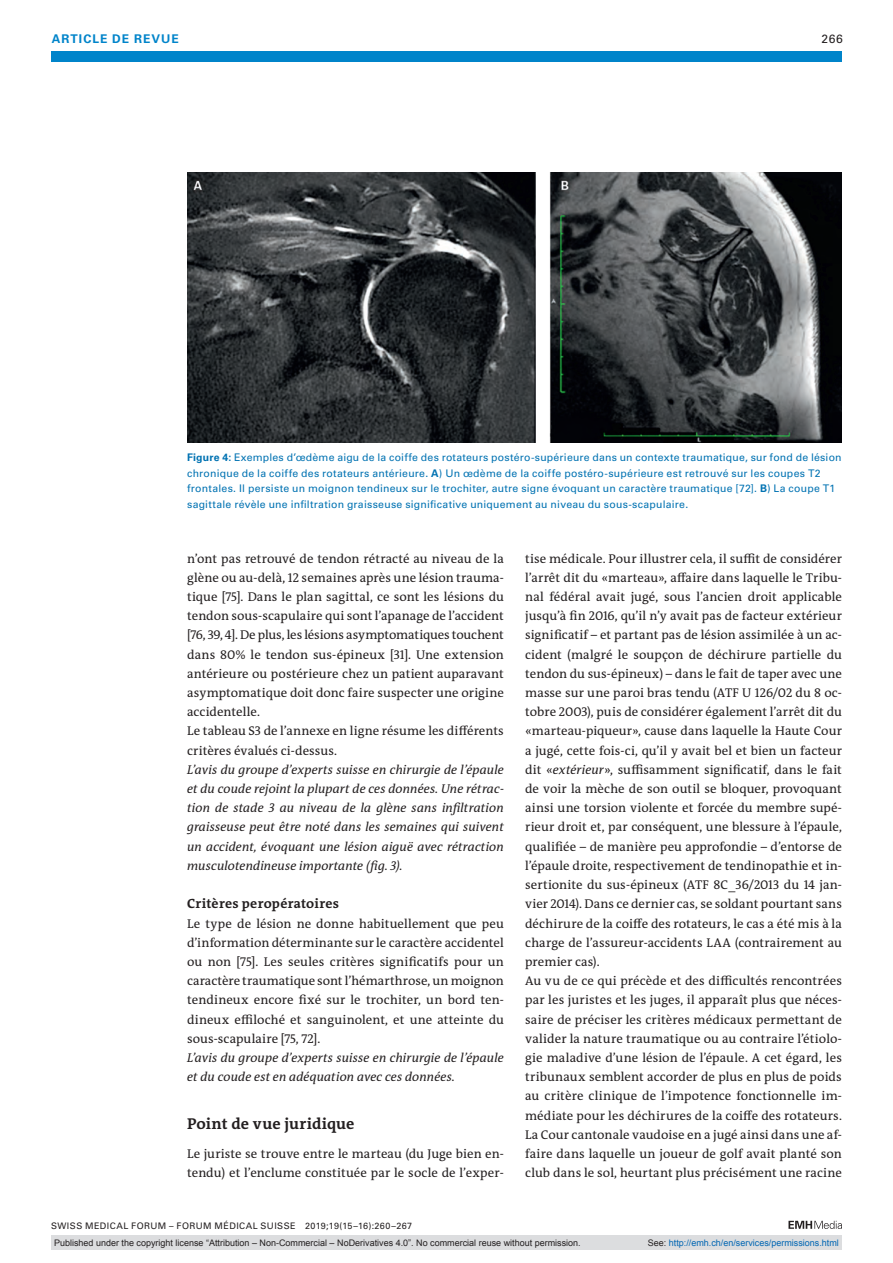
<style>
.page{position:relative;width:893px;height:1263px;background:#fff}
.page>*{position:absolute;margin:0;border:0;box-sizing:border-box;transform-origin:0 0}
.t1{font:700 15.75px "The Antiqua B W7";letter-spacing:.005em;color:#231f20}
.t2{font:700 13.5px "The Antiqua B W7";letter-spacing:.02em;color:#231f20}
.t3{font:12.75px/19.2px "The Antiqua B W5 Plain";letter-spacing:.005em;color:#231f20}
.t4{font:italic 12.75px/19.2px "The Antiqua B W5 Plain";letter-spacing:.01em;color:#231f20;text-align:justify}
.t5{font:700 12px "Univers LT Std";color:#0084ca}
.t6{font:12px "Univers LT Std";color:#231f20}
.t7{font:10.5px/15.8px "Univers LT Std";letter-spacing:.02em;color:#0072b2}
.t8{font:9px "Arial";color:#231f20}
.t9{font:9px "Univers LT Std";letter-spacing:.05em;color:#231f20}
.t10{font:9px "Arial";color:#0166b3}
.s1{font-weight:700}
.s2{font-style:italic}
.s3{color:#231f20}
</style>
<div class="page">
<div style="left:51px;top:51px;width:791px;height:11px;background:#0084ca"></div>
<svg style="left:788px;top:1221px;width:54px;height:8px"></svg>
<img style="left:187px;top:172px;width:655px;height:271px">
<div style="left:51px;top:1235px;width:791px;height:15px;background:#dcdddf"></div>
<p class="t5" style="left:52px;top:31px;width:19px">ARTICLE</p>
<p class="t5" style="left:112px;top:31px;width:32px">DE REVUE</p>
<p class="t6" style="left:822px;top:31px;width:23px">266</p>
<p class="t7" style="left:187px;top:449px;width:656px"><span class="s1">FIGURE 4:</span> Exemples d’œdème aigu de la coiffe des rotateurs postéro-supérieure dans un contexte traumatique, sur fond de lésion chronique de la coiffe des rotateurs antérieure. <span class="s1">A</span>) Un œdème de la coiffe postéro-supérieure est retrouvé sur les coupes T2 frontales. Il persiste un moignon tendineux sur le trochiter, autre signe évoquant un caractère traumatique [72]. <span class="s1">B</span>) La coupe T1 sagittale révèle une infiltration graisseuse significative uniquement au niveau du sous-scapulaire.</p>
<p class="t3" style="left:187px;top:549px;width:318px">n’ont pas retrouvé de tendon rétracté au niveau de la glène ou au-delà, 12 semaines après une lésion trauma&shy;tique [75]. Dans le plan sagittal, ce sont les lésions du tendon sous-scapulaire qui sont l’apanage de l’accident [76, 39, 4]. De plus, les lésions asymptomatiques touchent dans 80% le tendon sus-épineux [31]. Une extension antérieure ou postérieure chez un patient auparavant asymptomatique doit donc faire suspecter une origine accidentelle.<br>Le tableau S3 de l’annexe en ligne résume les différents critères évalués ci-dessus.</p>
<p class="t4" style="left:187px;top:760px;width:318px">L’avis du groupe d’experts suisse en chirurgie de l’épaule et du coude rejoint la plupart de ces données. Une rétrac&shy;tion de stade 3 au niveau de la glène sans infiltration graisseuse peut être noté dans les semaines qui suivent un accident, évoquant une lésion aiguë avec rétraction musculotendineuse importante (fig. 3).</p>
<p class="t2" style="left:187px;top:895px;width:153px">Critères peropératoires</p>
<p class="t3" style="left:187px;top:914px;width:318px;text-align:justify">Le type de lésion ne donne habituellement que peu d’information déterminante sur le caractère accidentel ou non [75]. Les seules critères significatifs pour un caractère traumatique sont l’hémarthrose, un moignon tendineux encore fixé sur le trochiter, un bord ten&shy;dineux effiloché et sanguinolent, et une atteinte du sous-scapulaire [75, 72].</p>
<p class="t4" style="left:187px;top:1048px;width:318px">L’avis du groupe d’experts suisse en chirurgie de l’épaule et du coude est en adéquation avec ces données.</p>
<p class="t1" style="left:187px;top:1114px;width:169px">Point de vue juridique</p>
<p class="t3" style="left:187px;top:1144px;width:318px">Le juriste se trouve entre le marteau (du Juge bien en&shy;tendu) et l’enclume constituée par le socle de l’exper-</p>
<p class="t9" style="left:51px;top:1220px;width:363px">SWISS MEDICAL FORUM – FORUM MÉDICAL SUISSE 2019;19(15–16):260–267</p>
<p class="t3" style="left:525px;top:549px;width:318px">tise médicale. Pour illustrer cela, il suffit de considérer l’arrêt dit du «marteau», affaire dans laquelle le Tribu&shy;nal fédéral avait jugé, sous l’ancien droit applicable jusqu’à fin 2016, qu’il n’y avait pas de facteur extérieur significatif – et partant pas de lésion assimilée à un ac&shy;cident (malgré le soupçon de déchirure partielle du tendon du sus-épineux) – dans le fait de taper avec une masse sur une paroi bras tendu (ATF U 126/02 du 8 oc&shy;tobre 2003), puis de considérer également l’arrêt dit du «marteau-piqueur», cause dans laquelle la Haute Cour a jugé, cette fois-ci, qu’il y avait bel et bien un facteur dit «<span class="s2">extérieur</span>», suffisamment significatif, dans le fait de voir la mèche de son outil se bloquer, provoquant ainsi une torsion violente et forcée du membre supé&shy;rieur droit et, par conséquent, une blessure à l’épaule, qualifiée – de manière peu approfondie – d’entorse de l’épaule droite, respectivement de tendinopathie et in&shy;sertionite du sus-épineux (ATF 8C_36/2013 du 14 jan&shy;vier 2014). Dans ce dernier cas, se soldant pourtant sans déchirure de la coiffe des rotateurs, le cas a été mis à la charge de l’assureur-accidents LAA (contrairement au premier cas).<br>Au vu de ce qui précède et des difficultés rencontrées par les juristes et les juges, il apparaît plus que néces&shy;saire de préciser les critères médicaux permettant de valider la nature traumatique ou au contraire l’étiolo&shy;gie maladive d’une lésion de l’épaule. A cet égard, les tribunaux semblent accorder de plus en plus de poids au critère clinique de l’impotence fonctionnelle im&shy;médiate pour les déchirures de la coiffe des rotateurs.<br>La Cour cantonale vaudoise en a jugé ainsi dans une af&shy;faire dans laquelle un joueur de golf avait planté son club dans le sol, heurtant plus précisément une racine</p>
<p class="t8" style="left:54px;top:1237px;width:528px">Published under the copyright license “Attribution – Non-Commercial – NoDerivatives 4.0”. No commercial reuse without permission.</p>
<p class="t10" style="left:648px;top:1237px;width:193px"><span class="s3">See:</span> http://emh.ch/en/services/permissions.html</p>
</div>
